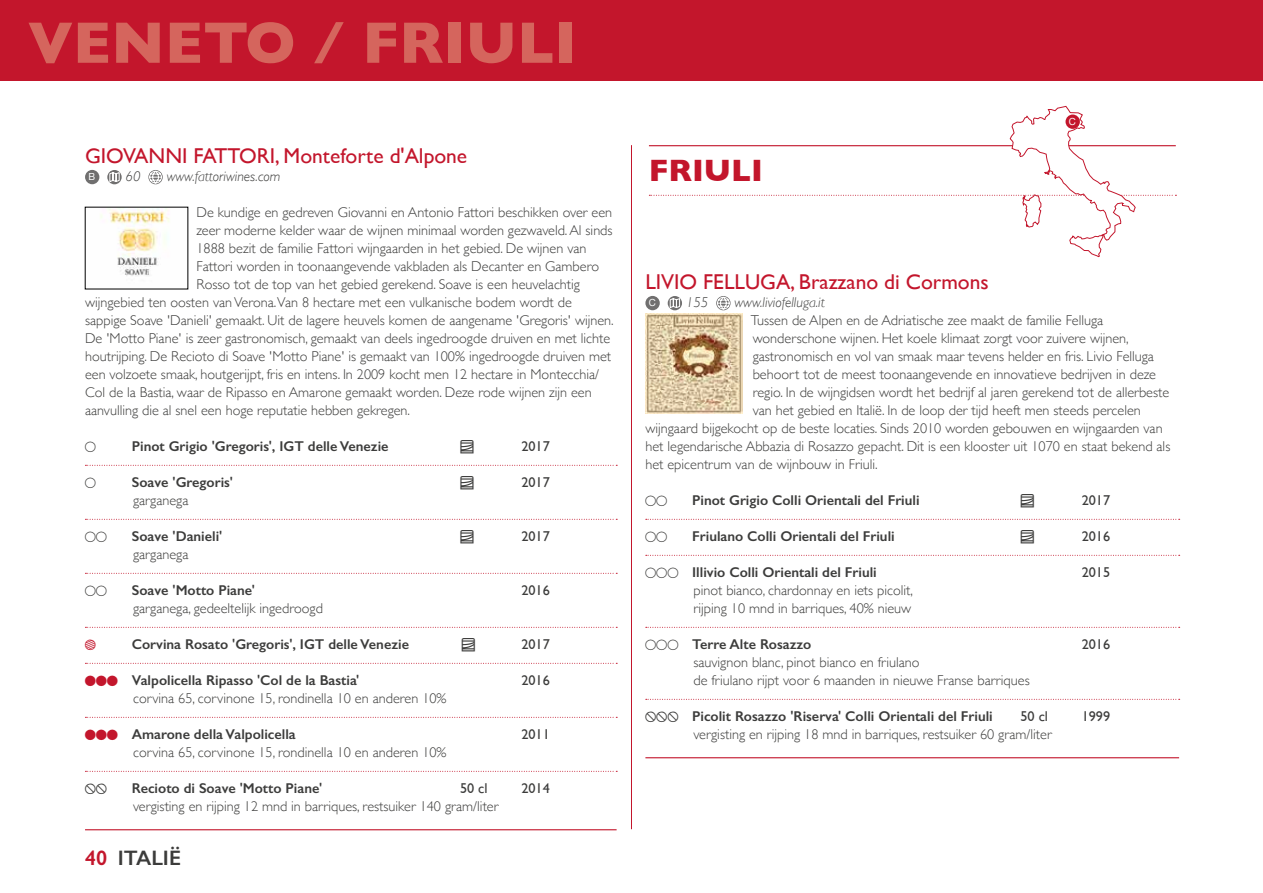
<style>
.page{position:relative;width:1263px;height:893px;background:#fff}
.page>*{position:absolute;margin:0;border:0;box-sizing:border-box;transform-origin:0 0}
.t1{font:700 59.25px "Gill Sans";color:#d5655d}
.t2{font:700 31.5px "Gill Sans";color:#c3162c}
.t3{font:21.45px "Gill Sans";color:#c3162c}
.t4{font:600 21px "Gill Sans";color:#3c3c3b}
.t5{font:300 14.25px/18px "Gill Sans";color:#3c3c3b}
.t6{font:600 14.25px "Gill Sans";color:#3c3c3b}
.t7{font:14.25px "Gill Sans";color:#3c3c3b}
.t8{font:italic 300 14.25px "Gill Sans";color:#3c3c3b}
.t9{font:14.25px "Bart Ikoon";color:#3c3c3b}
.t10{font:10.5px "Bart Ikoon";letter-spacing:.06em;color:#3c3c3b}
.t11{font:10.5px "Bart Ikoon";color:#c3162c}
.t12{font:9.75px "Helvetica Neue";color:#fff}
.s1{font-family:"Bart Ikoon";font-weight:400;font-size:10.5px;color:#c3162c}
.s2{color:#c3162c}
.s3{font-family:"Bart Ikoon";font-weight:400;font-size:10.5px}
</style>
<div class="page">
<hr style="left:631px;top:145px;width:1px;height:684px;background:#c3162c">
<svg style="left:85px;top:465px;width:532px;height:1px"></svg>
<svg style="left:85px;top:519px;width:532px;height:1px"></svg>
<svg style="left:85px;top:573px;width:532px;height:1px"></svg>
<svg style="left:85px;top:627px;width:532px;height:1px"></svg>
<svg style="left:85px;top:663px;width:532px;height:1px"></svg>
<svg style="left:85px;top:717px;width:532px;height:1px"></svg>
<svg style="left:85px;top:771px;width:532px;height:1px"></svg>
<hr style="left:85px;top:829px;width:532px;height:1px;background:#c3162c">
<div style="left:85px;top:170px;width:14px;height:14px;background:#706f6f;border-radius:50%"></div>
<svg style="left:107px;top:170px;width:15px;height:14px"></svg>
<svg style="left:109px;top:172px;width:11px;height:10px"></svg>
<svg style="left:148px;top:170px;width:15px;height:14px"></svg>
<svg style="left:149px;top:171px;width:13px;height:13px"></svg>
<img style="left:100px;top:209px;width:70px;height:67px">
<div style="left:0;top:0;width:1263px;height:81px;background:#c3162c"></div>
<svg style="left:646px;top:519px;width:534px;height:1px"></svg>
<svg style="left:646px;top:555px;width:534px;height:1px"></svg>
<svg style="left:646px;top:627px;width:534px;height:1px"></svg>
<svg style="left:646px;top:699px;width:534px;height:1px"></svg>
<hr style="left:645px;top:757px;width:534px;height:1px;background:#c3162c">
<div style="left:645px;top:296px;width:15px;height:14px;background:#706f6f;border-radius:50%"></div>
<svg style="left:668px;top:296px;width:14px;height:14px"></svg>
<svg style="left:670px;top:298px;width:10px;height:10px"></svg>
<svg style="left:716px;top:296px;width:14px;height:14px"></svg>
<svg style="left:717px;top:297px;width:13px;height:13px"></svg>
<img style="left:645px;top:314px;width:98px;height:100px">
<svg style="left:649px;top:106px;width:527px;height:151px"></svg>
<div style="left:1065px;top:115px;width:15px;height:14px;background:#c3162c;border-radius:50%"></div>
<h1 class="t1" style="left:28px;top:-4px;width:550px">VENETO / FRIULI</h1>
<h3 class="t3" style="left:85px;top:143px;width:384px">GIOVANNI FATTORI, Monteforte d'Alpone</h3>
<p class="t12" style="left:89px;top:171px;width:8px">B</p>
<p class="t8" style="left:126px;top:168px;width:16px">60</p>
<p class="t8" style="left:167px;top:168px;width:115px">www.fattoriwines.com</p>
<p class="t5" style="left:197px;top:203px;width:417px">De kundige en gedreven Giovanni en Antonio Fattori beschikken over een</p>
<p class="t5" style="left:197px;top:221px;width:418px">zeer moderne kelder waar de wijnen minimaal worden gezwaveld. Al sinds</p>
<p class="t5" style="left:197px;top:239px;width:391px">1888 bezit de familie Fattori wijngaarden in het gebied. De wijnen van</p>
<p class="t5" style="left:197px;top:257px;width:404px">Fattori worden in toonaangevende vakbladen als Decanter en Gambero</p>
<p class="t5" style="left:197px;top:275px;width:385px">Rosso tot de top van het gebied gerekend. Soave is een heuvelachtig</p>
<p class="t5" style="left:85px;top:293px;width:488px">wijngebied ten oosten van Verona.Van 8 hectare met een vulkanische bodem wordt de</p>
<p class="t5" style="left:85px;top:311px;width:530px">sappige Soave 'Danieli' gemaakt. Uit de lagere heuvels komen de aangename 'Gregoris' wijnen.</p>
<p class="t5" style="left:85px;top:329px;width:527px">De 'Motto Piane' is zeer gastronomisch, gemaakt van deels ingedroogde druiven en met lichte</p>
<p class="t5" style="left:85px;top:347px;width:528px">houtrijping. De Recioto di Soave 'Motto Piane' is gemaakt van 100% ingedroogde druiven met</p>
<p class="t5" style="left:85px;top:365px;width:516px">een volzoete smaak, houtgerijpt, fris en intens. In 2009 kocht men 12 hectare in Montecchia/</p>
<p class="t5" style="left:85px;top:383px;width:508px">Col de la Bastia, waar de Ripasso en Amarone gemaakt worden. Deze rode wijnen zijn een</p>
<p class="t5" style="left:85px;top:401px;width:327px">aanvulling die al snel een hoge reputatie hebben gekregen.</p>
<p class="t10" style="left:85px;top:441px;width:12px">W</p>
<p class="t6" style="left:132px;top:438px;width:258px">Pinot Grigio 'Gregoris', IGT delle Venezie</p>
<p class="t9" style="left:460px;top:440px;width:15px">1</p>
<p class="t7" style="left:521px;top:438px;width:30px">2017</p>
<p class="t10" style="left:85px;top:477px;width:12px">W</p>
<p class="t6" style="left:132px;top:474px;width:102px">Soave 'Gregoris'</p>
<p class="t9" style="left:460px;top:476px;width:15px">1</p>
<p class="t7" style="left:521px;top:474px;width:30px">2017</p>
<p class="t5" style="left:133px;top:491px;width:57px">garganega</p>
<p class="t10" style="left:85px;top:531px;width:23px">WW</p>
<p class="t6" style="left:132px;top:528px;width:92px">Soave 'Danieli'</p>
<p class="t9" style="left:460px;top:530px;width:15px">1</p>
<p class="t7" style="left:521px;top:528px;width:30px">2017</p>
<p class="t5" style="left:133px;top:545px;width:57px">garganega</p>
<p class="t10" style="left:85px;top:585px;width:23px">WW</p>
<p class="t6" style="left:132px;top:582px;width:125px">Soave 'Motto Piane'</p>
<p class="t7" style="left:521px;top:582px;width:30px">2016</p>
<p class="t5" style="left:133px;top:599px;width:191px">garganega, gedeeltelijk ingedroogd</p>
<p class="t11" style="left:85px;top:639px;width:12px">P</p>
<p class="t6" style="left:132px;top:636px;width:279px">Corvina Rosato 'Gregoris', IGT delle Venezie</p>
<p class="t9" style="left:462px;top:638px;width:15px">1</p>
<p class="t7" style="left:521px;top:636px;width:30px">2017</p>
<p class="t6" style="left:85px;top:672px;width:276px"><span class="s1">RRR</span> Valpolicella Ripasso 'Col de la Bastia'</p>
<p class="t7" style="left:521px;top:672px;width:30px">2016</p>
<p class="t5" style="left:133px;top:689px;width:315px">corvina 65, corvinone 15, rondinella 10 en anderen 10%</p>
<p class="t6" style="left:85px;top:726px;width:212px"><span class="s1">RRR</span> Amarone della Valpolicella</p>
<p class="t7" style="left:521px;top:726px;width:30px">2011</p>
<p class="t5" style="left:133px;top:743px;width:315px">corvina 65, corvinone 15, rondinella 10 en anderen 10%</p>
<p class="t10" style="left:85px;top:783px;width:23px">ZZ</p>
<p class="t6" style="left:132px;top:780px;width:192px">Recioto di Soave 'Motto Piane'</p>
<p class="t7" style="left:460px;top:780px;width:29px">50 cl</p>
<p class="t7" style="left:521px;top:780px;width:30px">2014</p>
<p class="t5" style="left:133px;top:797px;width:367px">vergisting en rijping 12 mnd in barriques, restsuiker 140 gram/liter</p>
<h3 class="t4" style="left:85px;top:845px;width:97px"><span class="s2">40</span> ITALIË</h3>
<h2 class="t2" style="left:649px;top:146px;width:116px">FRIULI</h2>
<p class="t12" style="left:1069px;top:115px;width:9px">C</p>
<h3 class="t3" style="left:645px;top:269px;width:345px">LIVIO FELLUGA, Brazzano di Cormons</h3>
<p class="t12" style="left:649px;top:297px;width:9px">C</p>
<p class="t8" style="left:686px;top:294px;width:24px">155</p>
<p class="t8" style="left:734px;top:294px;width:92px">www.liviofelluga.it</p>
<p class="t5" style="left:751px;top:311px;width:354px">Tussen de Alpen en de Adriatische zee maakt de familie Felluga</p>
<p class="t5" style="left:753px;top:329px;width:378px">wonderschone wijnen. Het koele klimaat zorgt voor zuivere wijnen,</p>
<p class="t5" style="left:753px;top:347px;width:403px">gastronomisch en vol van smaak maar tevens helder en fris. Livio Felluga</p>
<p class="t5" style="left:753px;top:365px;width:405px">behoort tot de meest toonaangevende en innovatieve bedrijven in deze</p>
<p class="t5" style="left:753px;top:383px;width:418px">regio. In de wijngidsen wordt het bedrijf al jaren gerekend tot de allerbeste</p>
<p class="t5" style="left:753px;top:401px;width:390px">van het gebied en Italië. In de loop der tijd heeft men steeds percelen</p>
<p class="t5" style="left:645px;top:419px;width:519px">wijngaard bijgekocht op de beste locaties. Sinds 2010 worden gebouwen en wijngaarden van</p>
<p class="t5" style="left:645px;top:437px;width:526px">het legendarische Abbazia di Rosazzo gepacht. Dit is een klooster uit 1070 en staat bekend als</p>
<p class="t5" style="left:645px;top:455px;width:234px">het epicentrum van de wijnbouw in Friuli.</p>
<p class="t10" style="left:645px;top:495px;width:23px">WW</p>
<p class="t6" style="left:692px;top:492px;width:229px">Pinot Grigio Colli Orientali del Friuli</p>
<p class="t9" style="left:1020px;top:494px;width:15px">1</p>
<p class="t7" style="left:1082px;top:492px;width:30px">2017</p>
<p class="t10" style="left:645px;top:531px;width:23px">WW</p>
<p class="t6" style="left:692px;top:528px;width:204px">Friulano Colli Orientali del Friuli</p>
<p class="t9" style="left:1020px;top:530px;width:15px">1</p>
<p class="t7" style="left:1082px;top:528px;width:30px">2016</p>
<p class="t6" style="left:645px;top:564px;width:233px"><span class="s3">WWW</span> Illivio Colli Orientali del Friuli</p>
<p class="t7" style="left:1082px;top:564px;width:30px">2015</p>
<p class="t5" style="left:693px;top:581px;width:221px">pinot bianco, chardonnay en iets picolit, rijping 10 mnd in barriques, 40% nieuw</p>
<p class="t6" style="left:645px;top:636px;width:167px"><span class="s3">WWW</span> Terre Alte Rosazzo</p>
<p class="t7" style="left:1082px;top:636px;width:30px">2016</p>
<p class="t5" style="left:693px;top:653px;width:338px">sauvignon blanc, pinot bianco en friulano<br>de friulano rijpt voor 6 maanden in nieuwe Franse barriques</p>
<p class="t6" style="left:645px;top:708px;width:349px"><span class="s3">ZZZ</span> Picolit Rosazzo 'Riserva' Colli Orientali del Friuli</p>
<p class="t7" style="left:1020px;top:708px;width:29px">50 cl</p>
<p class="t7" style="left:1082px;top:708px;width:30px">1999</p>
<p class="t5" style="left:693px;top:725px;width:360px">vergisting en rijping 18 mnd in barriques, restsuiker 60 gram/liter</p>
</div>
